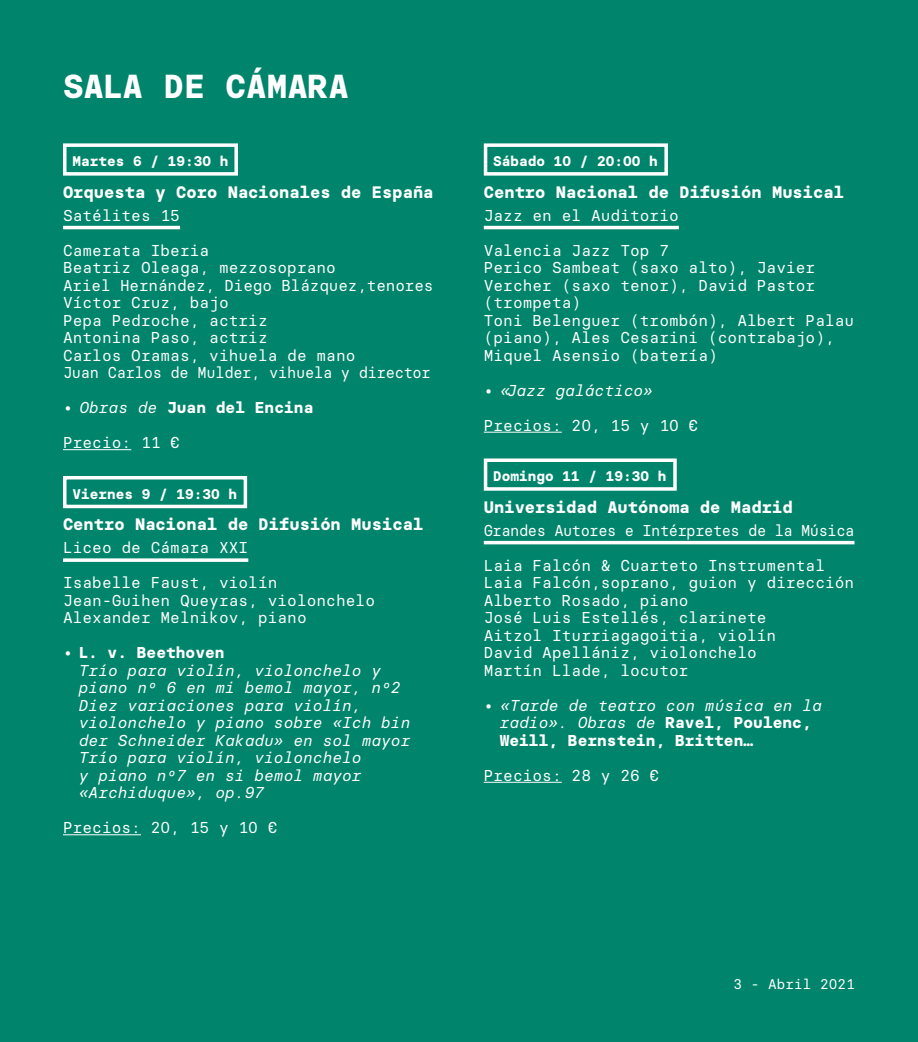
<style>
.page{position:relative;width:918px;height:1042px;background:#00846b}
.page>*{position:absolute;margin:0;border:0;box-sizing:border-box;transform-origin:0 0}
.t1{font:700 33.25px "Basier Circle Mono";color:#fff}
.t2{font:700 16.62px "Basier Circle Mono";color:#fff}
.t3{font:15.75px/17.5px "Basier Circle Mono";color:#fff}
.t4{font:italic 15.75px/17.5px "Basier Circle Mono";color:#fff}
.t5{font:15.75px "Basier Circle Mono";letter-spacing:-.03em;color:#fff;scale:.95 1}
.t6{font:700 15.75px "Basier Circle Mono";color:#fff}
.t7{font:700 14px "Basier Circle Mono";color:#fff}
.t8{font:14px "Basier Circle Mono";color:#fff}
.s1{font-weight:600}
.s2{font-weight:400;font-style:italic}
.s3{font-weight:600;font-style:normal}
.s4{font-weight:700;font-style:normal}
</style>
<div class="page">
<hr style="left:63px;top:226px;width:117px;height:3px;background:#fff">
<hr style="left:63px;top:449px;width:68px;height:1px;background:#fff">
<svg style="left:63px;top:558px;width:185px;height:4px"></svg>
<hr style="left:63px;top:834px;width:78px;height:1px;background:#fff">
<div style="left:63px;top:143px;width:175px;height:33px;border:4px solid #fff"></div>
<div style="left:63px;top:476px;width:184px;height:32px;border:4px solid #fff"></div>
<hr style="left:484px;top:226px;width:195px;height:3px;background:#fff">
<hr style="left:484px;top:432px;width:78px;height:1px;background:#fff">
<hr style="left:484px;top:541px;width:370px;height:3px;background:#fff">
<hr style="left:484px;top:782px;width:78px;height:1px;background:#fff">
<div style="left:484px;top:143px;width:184px;height:33px;border:4px solid #fff"></div>
<div style="left:484px;top:458px;width:193px;height:33px;border:4px solid #fff"></div>
<h1 class="t1" style="left:63px;top:66px;width:288px">SALA DE CÁMARA</h1>
<p class="t7" style="left:72px;top:153px;width:157px">Martes 6 / 19:30 h</p>
<p class="t2" style="left:63px;top:182px;width:372px">Orquesta y Coro Nacionales de España</p>
<p class="t3" style="left:63px;top:206px;width:118px">Satélites 15</p>
<p class="t3" style="left:63px;top:241px;width:372px">Camerata Iberia<br>Beatriz Oleaga, mezzosoprano<br>Ariel Hernández, Diego Blázquez,tenores<br>Víctor Cruz, bajo<br>Pepa Pedroche, actriz<br>Antonina Paso, actriz<br>Carlos Oramas, vihuela de mano<br>Juan Carlos de Mulder, vihuela y director</p>
<p class="t6" style="left:63px;top:398px;width:252px"><span class="s1">•</span> <span class="s2">Obras de</span> Juan del Encina</p>
<p class="t3" style="left:63px;top:433px;width:118px">Precio: 11 €</p>
<p class="t7" style="left:72px;top:485px;width:166px">Viernes 9 / 19:30 h</p>
<p class="t2" style="left:63px;top:514px;width:362px">Centro Nacional de Difusión Musical</p>
<p class="t3" style="left:63px;top:538px;width:187px">Liceo de Cámara XXI</p>
<p class="t3" style="left:63px;top:573px;width:313px">Isabelle Faust, violín<br>Jean-Guihen Queyras, violonchelo<br>Alexander Melnikov, piano</p>
<p class="t4" style="left:79px;top:643px;width:333px;text-indent:-16px"><span class="s3">•</span> <span class="s4">L. v. Beethoven<br></span>Trío para violín, violonchelo y piano nº 6 en mi bemol mayor, nº2<br>Diez variaciones para violín, violonchelo y piano sobre «Ich bin der Schneider Kakadu» en sol mayor<br>Trío para violín, violonchelo<br>y piano nº7 en si bemol mayor «Archiduque», op.97</p>
<p class="t3" style="left:63px;top:818px;width:216px">Precios: 20, 15 y 10 €</p>
<p class="t7" style="left:493px;top:153px;width:166px">Sábado 10 / 20:00 h</p>
<p class="t2" style="left:484px;top:182px;width:362px">Centro Nacional de Difusión Musical</p>
<p class="t3" style="left:484px;top:206px;width:196px">Jazz en el Auditorio</p>
<p class="t3" style="left:484px;top:241px;width:372px">Valencia Jazz Top 7<br>Perico Sambeat (saxo alto), Javier<br>Vercher (saxo tenor), David Pastor (trompeta)<br>Toni Belenguer (trombón), Albert Palau (piano), Ales Cesarini (contrabajo),<br>Miquel Asensio (batería)</p>
<p class="t4" style="left:484px;top:381px;width:171px"><span class="s3">•</span> «Jazz galáctico»</p>
<p class="t3" style="left:484px;top:416px;width:216px">Precios: 20, 15 y 10 €</p>
<p class="t7" style="left:493px;top:468px;width:175px">Domingo 11 / 19:30 h</p>
<p class="t2" style="left:484px;top:497px;width:310px">Universidad Autónoma de Madrid</p>
<p class="t5" style="left:484px;top:520px;width:392px">Grandes Autores e Intérpretes de la Música</p>
<p class="t3" style="left:484px;top:556px;width:372px">Laia Falcón &amp; Cuarteto Instrumental<br>Laia Falcón,soprano, guion y dirección<br>Alberto Rosado, piano<br>José Luis Estellés, clarinete<br>Aitzol Iturriagagoitia, violín<br>David Apellániz, violonchelo<br>Martín Llade, locutor</p>
<p class="t4" style="left:500px;top:696px;width:324px;text-indent:-16px"><span class="s3">•</span> «Tarde de teatro con música en la radio». Obras de <span class="s4">Ravel, Poulenc,<br>Weill, Bernstein, Britten…</span></p>
<p class="t3" style="left:484px;top:766px;width:177px">Precios: 28 y 26 €</p>
<p class="t8" style="left:733px;top:975px;width:123px">3 - Abril 2021</p>
</div>
